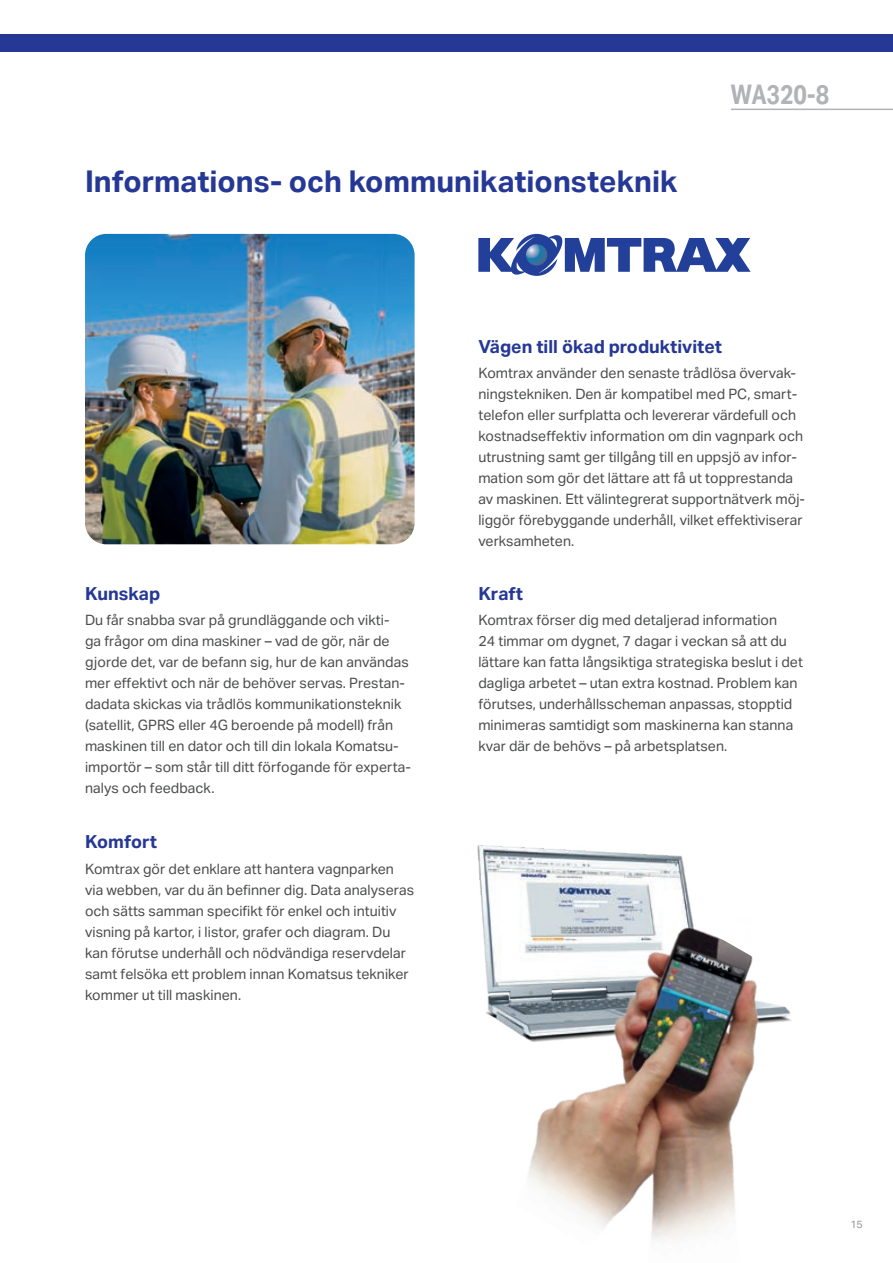
<style>
.page{position:relative;width:893px;height:1263px;background:#fff}
.page>*{position:absolute;margin:0;border:0;box-sizing:border-box;transform-origin:0 0}
.t1{font:700 30px "Aktiv Grotesk";color:#263895}
.t2{font:700 27px "Aktiv Grotesk Cd";color:#b2b3b7}
.t3{font:700 18px "Aktiv Grotesk";color:#263895}
.t4{font:14.25px/21px "Aktiv Grotesk";color:#4b4c4d}
.t5{font:10.5px "Aktiv Grotesk";color:#939598}
</style>
<div class="page">
<img style="left:477px;top:845px;width:213px;height:169px">
<img style="left:487px;top:900px;width:305px;height:341px">
<svg style="left:478px;top:234px;width:273px;height:42px"></svg>
<img style="left:85px;top:234px;width:330px;height:310px">
<hr style="left:731px;top:109px;width:162px;height:1px;background:#b2b3b7">
<div style="left:0;top:34px;width:893px;height:17px;background:#263895"></div>
<h1 class="t1" style="left:85px;top:164px;width:594px">Informations- och kommunikationsteknik</h1>
<h2 class="t2" style="left:731px;top:79px;width:100px">WA320-8</h2>
<p class="t3" style="left:85px;top:583px;width:77px">Kunskap</p>
<p class="t4" style="left:85px;top:609px;width:327px">Du får snabba svar på grundläggande och vikti-<br>ga frågor om dina maskiner – vad de gör, när de gjorde det, var de befann sig, hur de kan användas mer effektivt och när de behöver servas. Prestan&shy;dadata skickas via trådlös kommunikationsteknik (satellit, GPRS eller 4G beroende på modell) från maskinen till en dator och till din lokala Komatsu&shy;importör – som står till ditt förfogande för experta&shy;nalys och feedback.</p>
<p class="t3" style="left:85px;top:832px;width:74px">Komfort</p>
<p class="t4" style="left:85px;top:858px;width:331px">Komtrax gör det enklare att hantera vagnparken via webben, var du än befinner dig. Data analyseras och sätts samman specifikt för enkel och intuitiv visning på kartor, i listor, grafer och diagram. Du kan förutse underhåll och nödvändiga reservdelar samt felsöka ett problem innan Komatsus tekniker kommer ut till maskinen.</p>
<p class="t3" style="left:478px;top:336px;width:245px">Vägen till ökad produktivitet</p>
<p class="t4" style="left:478px;top:362px;width:328px">Komtrax använder den senaste trådlösa övervak&shy;ningstekniken. Den är kompatibel med PC, smart&shy;telefon eller surfplatta och levererar värdefull och kostnadseffektiv information om din vagnpark och utrustning samt ger tillgång till en uppsjö av infor&shy;mation som gör det lättare att få ut topprestanda av maskinen. Ett välintegrerat supportnätverk möj&shy;liggör förebyggande underhåll, vilket effektiviserar verksamheten.</p>
<p class="t3" style="left:478px;top:583px;width:46px">Kraft</p>
<p class="t4" style="left:478px;top:609px;width:326px">Komtrax förser dig med detaljerad information<br>24 timmar om dygnet, 7 dagar i veckan så att du lättare kan fatta långsiktiga strategiska beslut i det dagliga arbetet – utan extra kostnad. Problem kan förutses, underhållsscheman anpassas, stopptid minimeras samtidigt som maskinerna kan stanna kvar där de behövs – på arbetsplatsen.</p>
<p class="t5" style="left:850px;top:1218px;width:14px">15</p>
</div>
